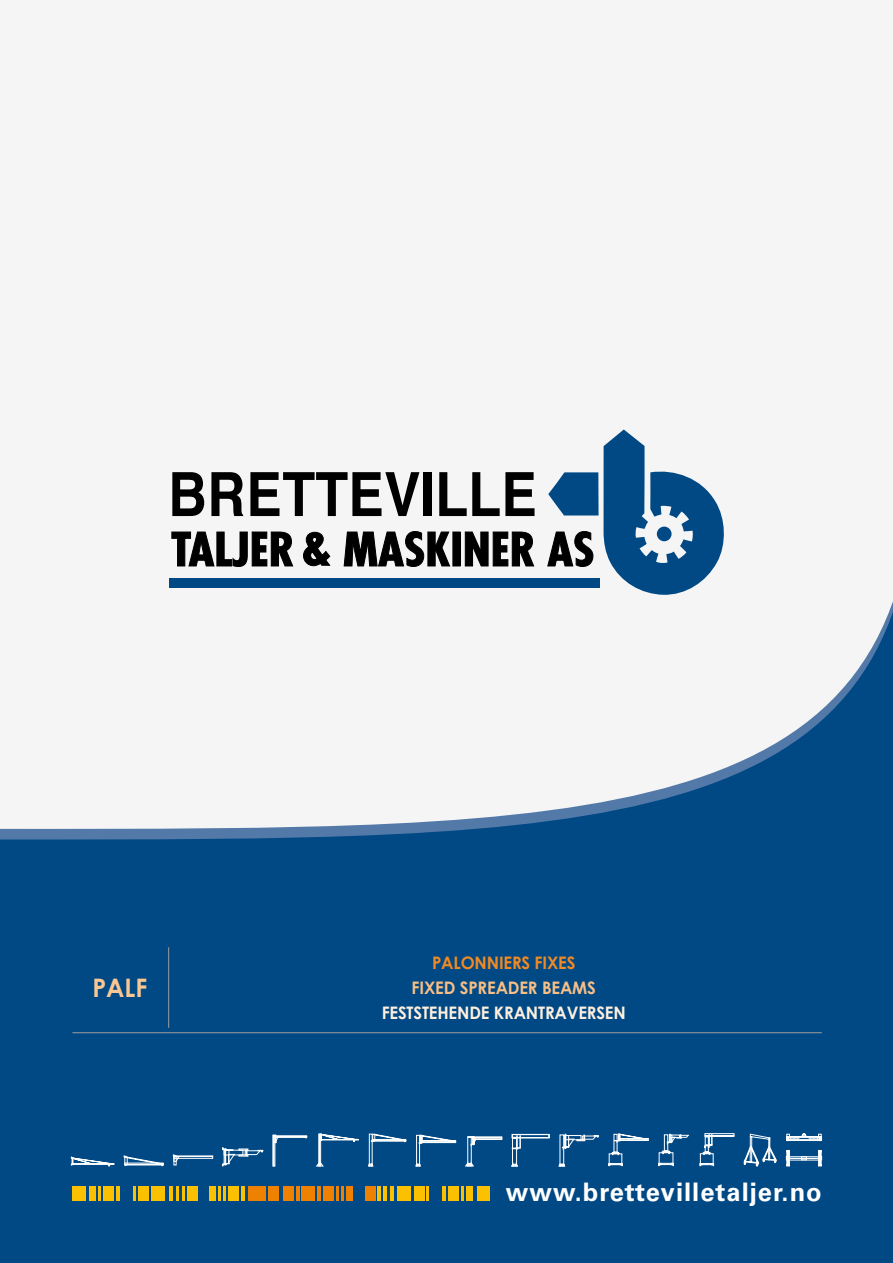
<style>
.page{position:relative;width:893px;height:1263px;background:#fff}
.page>*{position:absolute;margin:0;border:0;box-sizing:border-box;transform-origin:0 0}
.t1{font:700 25.5px "Univers LT Std";letter-spacing:.04em;color:#fff}
.t2{font:700 25.5px "Century Gothic";color:#fac693}
.t3{font:700 17.25px "Century Gothic";letter-spacing:-.01em;color:#fdefde}
.t4{font:700 17.25px "Century Gothic";letter-spacing:-.01em;color:#f8bf85}
.t5{font:700 17.25px "Century Gothic";letter-spacing:-.01em;color:#f08a23}
</style>
<div class="page">
<div style="left:0;top:407px;width:893px;height:856px;background:#004985"></div>
<svg style="left:0;top:407px;width:893px;height:426px;background:#dee4ea"></svg>
<svg style="left:124px;top:1155px;width:40px;height:11px"></svg>
<div style="left:174px;top:1156px;width:39px;height:1px;border:1px solid #fff"></div>
<svg style="left:173px;top:1154px;width:7px;height:11px"></svg>
<svg style="left:372px;top:1134px;width:34px;height:8px"></svg>
<div style="left:369px;top:1134px;width:3px;height:32px;border:1px solid #fff"></div>
<svg style="left:368px;top:1163px;width:5px;height:3px"></svg>
<svg style="left:420px;top:1135px;width:36px;height:9px"></svg>
<div style="left:416px;top:1135px;width:4px;height:31px;border:1px solid #fff"></div>
<svg style="left:415px;top:1163px;width:6px;height:3px"></svg>
<div style="left:472px;top:1137px;width:30px;height:2px;border:1px solid #fff"></div>
<div style="left:472px;top:1137px;width:30px;height:1px;border:1px solid #fff"></div>
<div style="left:472px;top:1139px;width:30px;height:1px;border:1px solid #fff"></div>
<svg style="left:465px;top:1162px;width:9px;height:4px"></svg>
<svg style="left:468px;top:1136px;width:9px;height:10px"></svg>
<div style="left:72px;top:1163px;width:42px;height:1px;border:1px solid #fff"></div>
<svg style="left:71px;top:1157px;width:42px;height:9px"></svg>
<div style="left:321px;top:1139px;width:38px;height:1px;border:1px solid #fff"></div>
<div style="left:319px;top:1134px;width:2px;height:32px;border:1px solid #fff"></div>
<div style="left:319px;top:1134px;width:1px;height:32px;border:1px solid #fff"></div>
<svg style="left:320px;top:1134px;width:38px;height:8px"></svg>
<svg style="left:316px;top:1162px;width:8px;height:4px"></svg>
<svg style="left:608px;top:1163px;width:15px;height:3px"></svg>
<div style="left:609px;top:1154px;width:13px;height:10px;border:1px solid #fff"></div>
<svg style="left:614px;top:1133px;width:34px;height:9px"></svg>
<svg style="left:611px;top:1151px;width:9px;height:4px"></svg>
<svg style="left:700px;top:1163px;width:14px;height:3px"></svg>
<div style="left:700px;top:1153px;width:13px;height:11px;border:1px solid #fff"></div>
<div style="left:705px;top:1133px;width:29px;height:3px;border:1px solid #fff"></div>
<svg style="left:703px;top:1134px;width:31px;height:21px"></svg>
<div style="left:512px;top:1138px;width:5px;height:28px;border:1px solid #fff"></div>
<svg style="left:511px;top:1163px;width:7px;height:3px"></svg>
<div style="left:512px;top:1134px;width:37px;height:4px;border:1px solid #fff"></div>
<svg style="left:512px;top:1135px;width:8px;height:14px"></svg>
<div style="left:512px;top:1137px;width:37px;height:1px;border:1px solid #fff"></div>
<svg style="left:658px;top:1163px;width:16px;height:3px"></svg>
<div style="left:659px;top:1152px;width:14px;height:12px;border:1px solid #fff"></div>
<div style="left:664px;top:1134px;width:4px;height:18px;border:1px solid #fff"></div>
<svg style="left:662px;top:1150px;width:9px;height:4px"></svg>
<svg style="left:667px;top:1134px;width:22px;height:10px"></svg>
<svg style="left:786px;top:1133px;width:36px;height:8px"></svg>
<div style="left:787px;top:1158px;width:34px;height:2px;border:1px solid #fff"></div>
<div style="left:787px;top:1156px;width:34px;height:2px;border:1px solid #fff"></div>
<div style="left:787px;top:1150px;width:3px;height:16px;border:1px solid #fff"></div>
<svg style="left:786px;top:1151px;width:3px;height:14px"></svg>
<div style="left:818px;top:1150px;width:3px;height:16px;border:1px solid #fff"></div>
<svg style="left:819px;top:1151px;width:3px;height:14px"></svg>
<svg style="left:222px;top:1147px;width:41px;height:19px"></svg>
<div style="left:560px;top:1135px;width:4px;height:31px;border:1px solid #fff"></div>
<svg style="left:562px;top:1133px;width:37px;height:16px"></svg>
<svg style="left:558px;top:1163px;width:7px;height:3px"></svg>
<div style="left:273px;top:1135px;width:2px;height:31px;border:1px solid #fff"></div>
<div style="left:273px;top:1135px;width:1px;height:31px;border:1px solid #fff"></div>
<div style="left:275px;top:1136px;width:32px;height:1px;border:1px solid #fff"></div>
<svg style="left:274px;top:1135px;width:5px;height:8px"></svg>
<div style="left:768px;top:1138px;width:2px;height:22px;border:1px solid #fff"></div>
<div style="left:750px;top:1136px;width:2px;height:26px;border:1px solid #fff"></div>
<svg style="left:750px;top:1134px;width:20px;height:6px"></svg>
<svg style="left:744px;top:1146px;width:33px;height:20px"></svg>
<div style="left:477px;top:1186px;width:12px;height:15px;background:#fbc100"></div>
<div style="left:466px;top:1186px;width:7px;height:15px;background:#fbc100"></div>
<hr style="left:461px;top:1186px;width:3px;height:15px;background:#fbc100">
<div style="left:448px;top:1186px;width:10px;height:15px;background:#fbc100"></div>
<hr style="left:442px;top:1186px;width:3px;height:15px;background:#fbc100">
<svg style="left:427px;top:1186px;width:2px;height:15px"></svg>
<div style="left:414px;top:1186px;width:10px;height:15px;background:#fbc100"></div>
<div style="left:397px;top:1186px;width:14px;height:15px;background:#fbc100"></div>
<hr style="left:390px;top:1186px;width:3px;height:15px;background:#fbc100">
<hr style="left:383px;top:1186px;width:3px;height:15px;background:#fbc100">
<hr style="left:378px;top:1186px;width:3px;height:15px;background:#fbc100">
<div style="left:365px;top:1186px;width:10px;height:15px;background:#ee8100"></div>
<div style="left:346px;top:1186px;width:7px;height:15px;background:#ee8100"></div>
<hr style="left:341px;top:1186px;width:3px;height:15px;background:#ee8100">
<hr style="left:336px;top:1186px;width:3px;height:15px;background:#ee8100">
<hr style="left:317px;top:1186px;width:4px;height:15px;background:#ee8100">
<div style="left:323px;top:1186px;width:11px;height:15px;background:#ee8100"></div>
<div style="left:301px;top:1186px;width:14px;height:15px;background:#ee8100"></div>
<hr style="left:296px;top:1186px;width:3px;height:15px;background:#ee8100">
<div style="left:284px;top:1186px;width:10px;height:15px;background:#ee8100"></div>
<div style="left:269px;top:1186px;width:10px;height:15px;background:#ee8100"></div>
<hr style="left:263px;top:1186px;width:3px;height:15px;background:#ee8100">
<div style="left:248px;top:1186px;width:13px;height:15px;background:#ee8100"></div>
<hr style="left:242px;top:1186px;width:3px;height:15px;background:#fbc100">
<div style="left:229px;top:1186px;width:10px;height:15px;background:#fbc100"></div>
<hr style="left:223px;top:1186px;width:3px;height:15px;background:#fbc100">
<hr style="left:218px;top:1186px;width:3px;height:15px;background:#fbc100">
<div style="left:210px;top:1186px;width:6px;height:15px;background:#fbc100"></div>
<div style="left:187px;top:1186px;width:10px;height:15px;background:#fbc100"></div>
<div style="left:152px;top:1186px;width:13px;height:15px;background:#fbc100"></div>
<div style="left:138px;top:1186px;width:10px;height:15px;background:#fbc100"></div>
<hr style="left:133px;top:1186px;width:3px;height:15px;background:#fbc100">
<hr style="left:117px;top:1186px;width:3px;height:15px;background:#fbc100">
<div style="left:104px;top:1186px;width:10px;height:15px;background:#fbc100"></div>
<svg style="left:99px;top:1186px;width:2px;height:15px"></svg>
<div style="left:89px;top:1186px;width:7px;height:15px;background:#fbc100"></div>
<div style="left:72px;top:1186px;width:14px;height:15px;background:#fbc100"></div>
<hr style="left:169px;top:1186px;width:3px;height:15px;background:#fbc100">
<hr style="left:176px;top:1186px;width:3px;height:15px;background:#fbc100">
<svg style="left:182px;top:1186px;width:2px;height:15px"></svg>
<svg style="left:172px;top:472px;width:32px;height:44px"></svg>
<svg style="left:211px;top:472px;width:32px;height:44px"></svg>
<svg style="left:250px;top:472px;width:169px;height:44px;background:#878787"></svg>
<div style="left:424px;top:472px;width:8px;height:44px;background:#000"></div>
<svg style="left:439px;top:472px;width:95px;height:44px;background:#8a8a8a"></svg>
<div style="left:169px;top:578px;width:430px;height:10px;background:#004985"></div>
<svg style="left:171px;top:531px;width:123px;height:36px;background:#636363"></svg>
<svg style="left:303px;top:531px;width:28px;height:35px"></svg>
<svg style="left:343px;top:531px;width:108px;height:36px;background:#5a5a5a"></svg>
<div style="left:453px;top:532px;width:7px;height:34px;background:#000"></div>
<div style="left:452px;top:532px;width:8px;height:34px;border:1px solid #000"></div>
<svg style="left:465px;top:531px;width:70px;height:36px;background:#4c4c4c"></svg>
<svg style="left:547px;top:429px;width:180px;height:166px"></svg>
<hr style="left:168px;top:947px;width:1px;height:81px;background:#9c9d9f">
<hr style="left:72px;top:1032px;width:750px;height:1px;background:#9c9d9f">
<h1 class="t2" style="left:92px;top:968px;width:56px">PALF</h1>
<p class="t5" style="left:432px;top:949px;width:145px">PALONNIERS FIXES</p>
<p class="t4" style="left:412px;top:975px;width:186px">FIXED SPREADER BEAMS</p>
<p class="t3" style="left:382px;top:1000px;width:246px">FESTSTEHENDE KRANTRAVERSEN</p>
<h1 class="t1" style="left:506px;top:1177px;width:317px">www.brettevilletaljer.no</h1>
</div>
